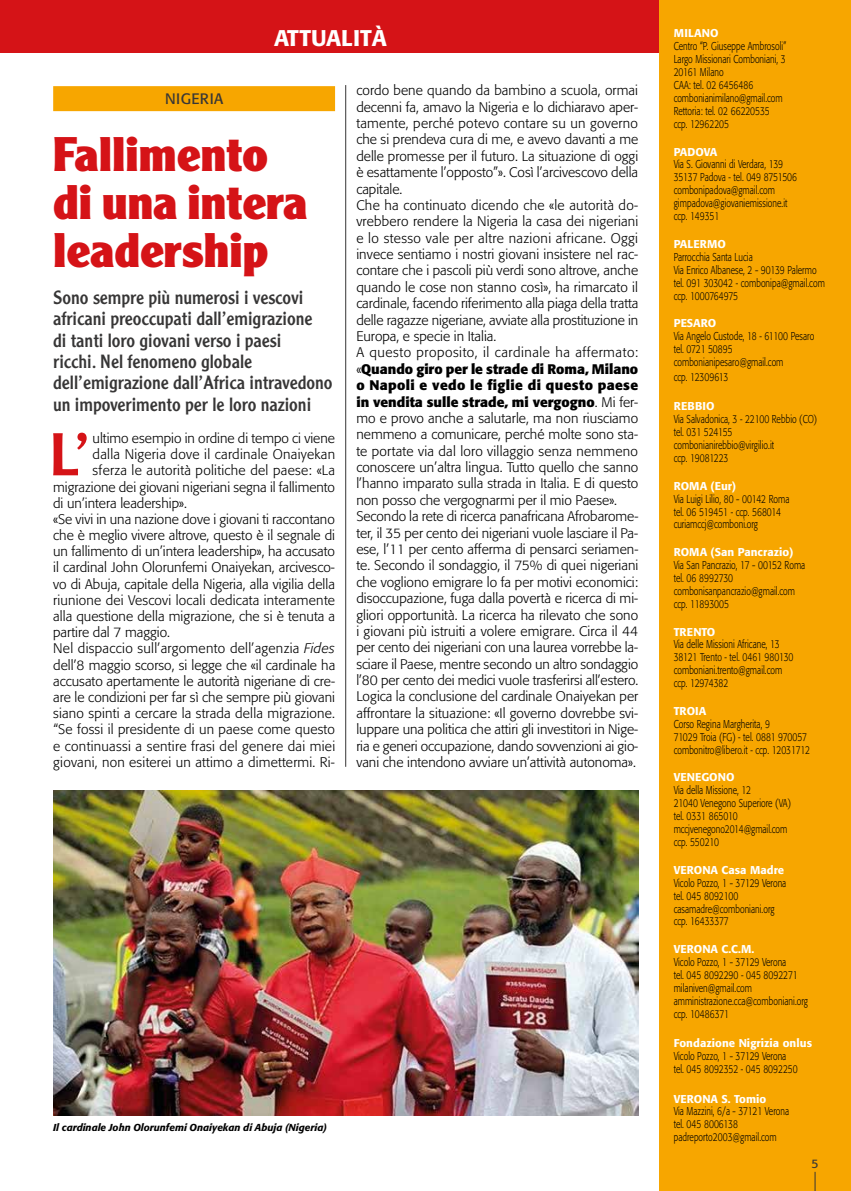
<style>
.page{position:relative;width:851px;height:1191px;background:#fff}
.page>*{position:absolute;margin:0;border:0;box-sizing:border-box;transform-origin:0 0}
.t1{font:500 58.88px "Clearface Gothic LH";color:#d51317}
.t2{font:900 47.5px/47.5px "Clearface Gothic LH";letter-spacing:.005em;color:#d51317}
.t3{font:500 22.5px "Formata";color:#fff}
.t4{font:18.75px/21.4px "Clearface Gothic LH";color:#373636}
.t5{font:15px "Formata";letter-spacing:.025em;color:#373636}
.t6{font:300 13.75px/16.4px "Formata";color:#000}
.t7{font:300 13.75px "Formata";letter-spacing:.02em;color:#000}
.t8{font:12.25px "Formata";color:#373636}
.t9{font:300 11.25px/12.9px "Formata";letter-spacing:.005em;color:#000;scale:.75 1}
.t10{font:500 11.25px "Formata";letter-spacing:.005em;color:#fff}
.t11{font:300 11.25px "Formata";letter-spacing:-.015em;color:#000;scale:.75 1}
.t12{font:italic 500 10px "Formata";color:#000}
.s1{font-style:italic}
.s2{font-weight:700}
</style>
<div class="page">
<div style="left:0;top:0;width:659px;height:53px;background:#d51317"></div>
<div style="left:659px;top:0;width:191px;height:1191px;background:#f7a600"></div>
<svg style="left:814px;top:1171px;width:1px;height:20px"></svg>
<hr style="left:345px;top:85px;width:1px;height:682px;background:#373636">
<div style="left:53px;top:86px;width:282px;height:25px;background:#f7a600"></div>
<img style="left:53px;top:790px;width:585px;height:325px">
<h3 class="t3" style="left:274px;top:24px;width:114px">ATTUALITÀ</h3>
<p class="t5" style="left:165px;top:90px;width:60px">NIGERIA</p>
<h2 class="t2" style="left:53px;top:130px;width:255px">Fallimento di una intera leadership</h2>
<h3 class="t4" style="left:53px;top:286px;width:281px">Sono sempre più numerosi i vescovi africani preoccupati dall’emigrazione<br>di tanti loro giovani verso i paesi<br>ricchi. Nel fenomeno globale dell’emigrazione dall’Africa intravedono un impoverimento per le loro nazioni</h3>
<h1 class="t1" style="left:50px;top:418px;width:41px">L’</h1>
<p class="t6" style="left:93px;top:430px;width:244px">ultimo esempio in ordine di tempo ci viene</p>
<p class="t7" style="left:93px;top:446px;width:244px">dalla Nigeria dove il cardinale Onaiyekan</p>
<p class="t7" style="left:93px;top:462px;width:244px">sferza le autorità politiche del paese: «La</p>
<p class="t6" style="left:53px;top:478px;width:283px">migrazione dei giovani nigeriani segna il fallimento</p>
<p class="t6" style="left:53px;top:495px;width:135px">di un’intera leadership».</p>
<p class="t6" style="left:53px;top:511px;width:283px">«Se vivi in una nazione dove i giovani ti raccontano</p>
<p class="t6" style="left:53px;top:527px;width:283px">che è meglio vivere altrove, questo è il segnale di</p>
<p class="t6" style="left:53px;top:543px;width:283px">un fallimento di un’intera leadership», ha accusato</p>
<p class="t6" style="left:53px;top:559px;width:283px">il cardinal John Olorunfemi Onaiyekan, arcivesco-</p>
<p class="t6" style="left:53px;top:576px;width:283px">vo di Abuja, capitale della Nigeria, alla vigilia della</p>
<p class="t6" style="left:53px;top:592px;width:283px">riunione dei Vescovi locali dedicata interamente</p>
<p class="t6" style="left:53px;top:608px;width:283px">alla questione della migrazione, che si è tenuta a</p>
<p class="t6" style="left:53px;top:624px;width:118px">partire dal 7 maggio.</p>
<p class="t7" style="left:53px;top:640px;width:283px">Nel dispaccio sull’argomento dell’agenzia <span class="s1">Fides</span></p>
<p class="t6" style="left:53px;top:656px;width:283px">dell’8 maggio scorso, si legge che «il cardinale ha</p>
<p class="t6" style="left:53px;top:673px;width:283px">accusato apertamente le autorità nigeriane di cre-</p>
<p class="t6" style="left:53px;top:689px;width:283px">are le condizioni per far sì che sempre più giovani</p>
<p class="t6" style="left:53px;top:705px;width:283px">siano spinti a cercare la strada della migrazione.</p>
<p class="t6" style="left:53px;top:721px;width:283px">“Se fossi il presidente di un paese come questo</p>
<p class="t7" style="left:53px;top:737px;width:283px">e continuassi a sentire frasi del genere dai miei</p>
<p class="t6" style="left:53px;top:754px;width:283px">giovani, non esiterei un attimo a dimettermi. Ri-</p>
<p class="t6" style="left:356px;top:82px;width:283px">cordo bene quando da bambino a scuola, ormai decenni fa, amavo la Nigeria e lo dichiaravo aper&shy;tamente, perché potevo contare su un governo che si prendeva cura di me, e avevo davanti a me delle promesse per il futuro. La situazione di oggi è esattamente l’opposto”». Così l’arcivescovo della capitale.<br>Che ha continuato dicendo che «le autorità do&shy;vrebbero rendere la Nigeria la casa dei nigeriani e lo stesso vale per altre nazioni africane. Oggi invece sentiamo i nostri giovani insistere nel rac&shy;contare che i pascoli più verdi sono altrove, anche quando le cose non stanno così», ha rimarcato il cardinale, facendo riferimento alla piaga della tratta delle ragazze nigeriane, avviate alla prostituzione in Europa, e specie in Italia.<br>A questo proposito, il cardinale ha affermato: «<span class="s2">Quando giro per le strade di Roma, Milano o Napoli e vedo le figlie di questo paese in vendita sulle strade, mi vergogno</span>. Mi fer&shy;mo e provo anche a salutarle, ma non riusciamo nemmeno a comunicare, perché molte sono sta&shy;te portate via dal loro villaggio senza nemmeno conoscere un’altra lingua. Tutto quello che sanno l’hanno imparato sulla strada in Italia. E di questo non posso che vergognarmi per il mio Paese».<br>Secondo la rete di ricerca panafricana Afrobarome&shy;ter, il 35 per cento dei nigeriani vuole lasciare il Pa&shy;ese, l’11 per cento afferma di pensarci seriamen&shy;te. Secondo il sondaggio, il 75% di quei nigeriani che vogliono emigrare lo fa per motivi economici: disoccupazione, fuga dalla povertà e ricerca di mi&shy;gliori opportunità. La ricerca ha rilevato che sono i giovani più istruiti a volere emigrare. Circa il 44 per cento dei nigeriani con una laurea vorrebbe la&shy;sciare il Paese, mentre secondo un altro sondaggio l’80 per cento dei medici vuole trasferirsi all’estero.<br>Logica la conclusione del cardinale Onaiyekan per affrontare la situazione: «Il governo dovrebbe svi&shy;luppare una politica che attiri gli investitori in Nige&shy;ria e generi occupazione, dando sovvenzioni ai gio&shy;vani che intendono avviare un’attività autonoma».</p>
<p class="t12" style="left:53px;top:1121px;width:275px">Il cardinale John Olorunfemi Onaiyekan di Abuja (Nigeria)</p>
<p class="t10" style="left:673px;top:26px;width:46px">MILANO</p>
<p class="t9" style="left:673px;top:40px;width:152px">Centro “P. Giuseppe Ambrosoli”<br>Largo Missionari Comboniani, 3<br>20161 Milano<br>CAA: tel. 02 6456486 combonianimilano@gmail.com<br>Rettoria: tel. 02 66220535 ccp. 12962205</p>
<p class="t10" style="left:673px;top:145px;width:45px">PADOVA</p>
<p class="t9" style="left:673px;top:158px;width:166px">Via S. Giovanni di Verdara, 139<br>35137 Padova - tel. 049 8751506 combonipadova@gmail.com gimpadova@giovaniemissione.it ccp. 149351</p>
<p class="t10" style="left:673px;top:237px;width:54px">PALERMO</p>
<p class="t9" style="left:673px;top:250px;width:203px">Parrocchia Santa Lucia<br>Via Enrico Albanese, 2 - 90139 Palermo tel. 091 303042 - combonipa@gmail.com ccp. 1000764975</p>
<p class="t10" style="left:673px;top:316px;width:44px">PESARO</p>
<p class="t9" style="left:673px;top:330px;width:189px">Via Angelo Custode, 18 - 61100 Pesaro tel. 0721 50895 combonianipesaro@gmail.com</p>
<p class="t11" style="left:673px;top:370px;width:75px">ccp. 12309613</p>
<p class="t10" style="left:673px;top:399px;width:42px">REBBIO</p>
<p class="t9" style="left:673px;top:413px;width:193px">Via Salvadonica, 3 - 22100 Rebbio (CO) tel. 031 524155 combonianirebbio@virgilio.it<br>ccp. 19081223</p>
<p class="t10" style="left:673px;top:479px;width:64px">ROMA (Eur)</p>
<p class="t9" style="left:673px;top:492px;width:156px">Via Luigi Lilio, 80 - 00142 Roma tel. 06 519451 - ccp. 568014 curiamccj@comboni.org</p>
<p class="t10" style="left:673px;top:545px;width:121px">ROMA (San Pancrazio)</p>
<p class="t9" style="left:673px;top:559px;width:177px">Via San Pancrazio, 17 - 00152 Roma tel. 06 8992730 combonisanpancrazio@gmail.com ccp. 11893005</p>
<p class="t10" style="left:673px;top:624px;width:43px">TRENTO</p>
<p class="t9" style="left:673px;top:638px;width:161px">Via delle Missioni Africane, 13<br>38121 Trento - tel. 0461 980130 comboniani.trento@gmail.com ccp. 12974382</p>
<p class="t10" style="left:673px;top:704px;width:34px">TROIA</p>
<p class="t9" style="left:673px;top:717px;width:183px">Corso Regina Margherita, 9<br>71029 Troia (FG) - tel. 0881 970057 combonitro@libero.it - ccp. 12031712</p>
<p class="t10" style="left:673px;top:770px;width:62px">VENEGONO</p>
<p class="t9" style="left:673px;top:784px;width:158px">Via della Missione, 12<br>21040 Venegono Superiore (VA) tel. 0331 865010 mccjvenegono2014@gmail.com ccp. 550210</p>
<p class="t10" style="left:673px;top:863px;width:112px">VERONA Casa Madre</p>
<p class="t9" style="left:673px;top:876px;width:152px">Vicolo Pozzo, 1 - 37129 Verona tel. 045 8092100 casamadre@comboniani.org ccp. 16433377</p>
<p class="t10" style="left:673px;top:942px;width:82px">VERONA C.C.M.</p>
<p class="t9" style="left:673px;top:955px;width:180px">Vicolo Pozzo, 1 - 37129 Verona<br>tel. 045 8092290 - 045 8092271 milaniven@gmail.com amministrazione.cca@comboniani.org ccp. 10486371</p>
<p class="t10" style="left:673px;top:1036px;width:140px">Fondazione Nigrizia onlus</p>
<p class="t9" style="left:673px;top:1050px;width:167px">Vicolo Pozzo, 1 - 37129 Verona tel. 045 8092352 - 045 8092250</p>
<p class="t10" style="left:673px;top:1091px;width:94px">VERONA S. Tomio</p>
<p class="t9" style="left:673px;top:1105px;width:155px">Via Mazzini, 6/a - 37121 Verona tel. 045 8006138 padreporto2003@gmail.com</p>
<p class="t8" style="left:811px;top:1156px;width:9px">5</p>
</div>
